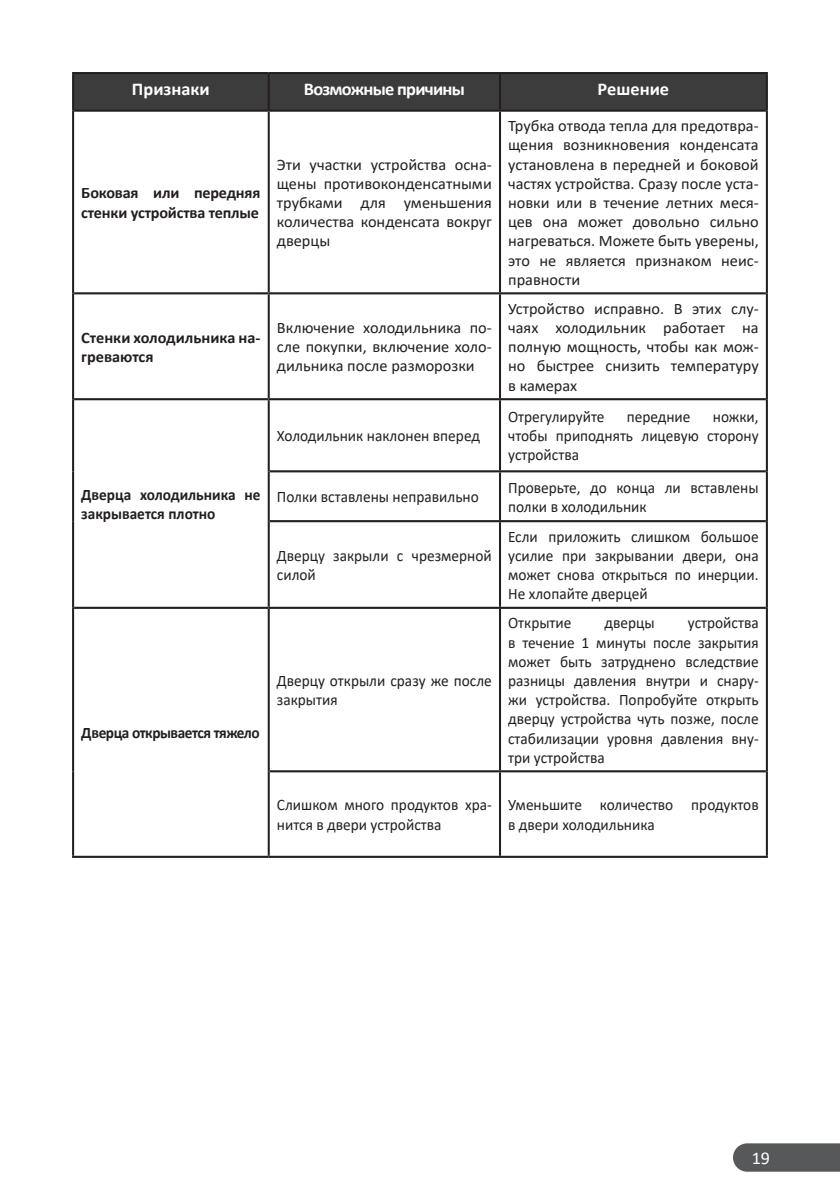
<style>
.page{position:relative;width:840px;height:1191px;background:#fff}
.page>*{position:absolute;margin:0;border:0;box-sizing:border-box;transform-origin:0 0}
.t1{font:700 18px "Calibri";letter-spacing:-.04em;color:#fff}
.t2{font:700 18px "Calibri";color:#fff}
.t3{font:18px "Calibri";color:#fff}
.t4{font:16px/19.2px "Calibri";color:#231f20;scale:.96 1}
.t5{font:16px/19.2px "Calibri";color:#231f20;text-align:justify}
.t6{font:700 16px/19.2px "Calibri";letter-spacing:-.01em;color:#231f20}
.t7{font:700 16px/19.2px "Calibri";letter-spacing:-.01em;color:#231f20;scale:.96 1}
.t8{font:700 16px "Calibri";letter-spacing:-.03em;color:#231f20;scale:.96 1}
</style>
<div class="page">
<div style="left:733px;top:1143px;width:106px;height:28px;background:#57585a"></div>
<div style="left:74px;top:74px;width:691px;height:36px;background:#3c3c3d"></div>
<hr style="left:267px;top:74px;width:2px;height:36px;background:#231f20">
<hr style="left:498px;top:74px;width:2px;height:36px;background:#231f20">
<hr style="left:72px;top:111px;width:2px;height:182px;background:#231f20">
<hr style="left:267px;top:112px;width:2px;height:180px;background:#231f20">
<hr style="left:498px;top:112px;width:2px;height:180px;background:#231f20">
<hr style="left:765px;top:111px;width:2px;height:182px;background:#231f20">
<hr style="left:72px;top:293px;width:2px;height:106px;background:#231f20">
<hr style="left:267px;top:294px;width:2px;height:104px;background:#231f20">
<hr style="left:498px;top:294px;width:2px;height:104px;background:#231f20">
<hr style="left:765px;top:293px;width:2px;height:106px;background:#231f20">
<hr style="left:72px;top:399px;width:2px;height:72px;background:#231f20">
<hr style="left:267px;top:400px;width:2px;height:71px;background:#231f20">
<hr style="left:498px;top:400px;width:2px;height:70px;background:#231f20">
<hr style="left:765px;top:399px;width:2px;height:72px;background:#231f20">
<hr style="left:72px;top:471px;width:2px;height:50px;background:#231f20">
<hr style="left:267px;top:471px;width:2px;height:50px;background:#231f20">
<hr style="left:498px;top:472px;width:2px;height:48px;background:#231f20">
<hr style="left:765px;top:471px;width:2px;height:50px;background:#231f20">
<hr style="left:72px;top:521px;width:2px;height:87px;background:#231f20">
<hr style="left:267px;top:521px;width:2px;height:86px;background:#231f20">
<hr style="left:498px;top:522px;width:2px;height:85px;background:#231f20">
<hr style="left:765px;top:521px;width:2px;height:87px;background:#231f20">
<hr style="left:72px;top:608px;width:2px;height:163px;background:#231f20">
<hr style="left:267px;top:609px;width:2px;height:162px;background:#231f20">
<hr style="left:498px;top:609px;width:2px;height:161px;background:#231f20">
<hr style="left:765px;top:608px;width:2px;height:163px;background:#231f20">
<hr style="left:72px;top:771px;width:2px;height:84px;background:#231f20">
<hr style="left:267px;top:771px;width:2px;height:84px;background:#231f20">
<hr style="left:498px;top:772px;width:2px;height:83px;background:#231f20">
<hr style="left:765px;top:771px;width:2px;height:84px;background:#231f20">
<hr style="left:74px;top:292px;width:194px;height:2px;background:#231f20">
<hr style="left:268px;top:292px;width:231px;height:2px;background:#231f20">
<hr style="left:499px;top:292px;width:266px;height:2px;background:#231f20">
<hr style="left:74px;top:398px;width:194px;height:2px;background:#231f20">
<hr style="left:268px;top:398px;width:231px;height:2px;background:#231f20">
<hr style="left:499px;top:398px;width:266px;height:2px;background:#231f20">
<hr style="left:269px;top:470px;width:230px;height:2px;background:#231f20">
<hr style="left:499px;top:470px;width:266px;height:2px;background:#231f20">
<hr style="left:269px;top:520px;width:230px;height:2px;background:#231f20">
<hr style="left:499px;top:520px;width:266px;height:2px;background:#231f20">
<hr style="left:74px;top:607px;width:194px;height:2px;background:#231f20">
<hr style="left:268px;top:607px;width:231px;height:2px;background:#231f20">
<hr style="left:499px;top:607px;width:266px;height:2px;background:#231f20">
<hr style="left:269px;top:770px;width:230px;height:2px;background:#231f20">
<hr style="left:499px;top:770px;width:266px;height:2px;background:#231f20">
<hr style="left:72px;top:855px;width:196px;height:3px;background:#231f20">
<hr style="left:268px;top:855px;width:231px;height:3px;background:#231f20">
<hr style="left:499px;top:855px;width:268px;height:3px;background:#231f20">
<hr style="left:72px;top:72px;width:196px;height:2px;background:#231f20">
<hr style="left:268px;top:72px;width:231px;height:2px;background:#231f20">
<hr style="left:499px;top:72px;width:268px;height:2px;background:#231f20">
<hr style="left:74px;top:110px;width:194px;height:2px;background:#231f20">
<hr style="left:268px;top:110px;width:231px;height:2px;background:#231f20">
<hr style="left:499px;top:110px;width:266px;height:2px;background:#231f20">
<hr style="left:72px;top:74px;width:2px;height:37px;background:#231f20">
<hr style="left:765px;top:74px;width:2px;height:37px;background:#231f20">
<p class="t2" style="left:132px;top:76px;width:79px">Признаки</p>
<p class="t1" style="left:303px;top:76px;width:162px">Возможные причины</p>
<p class="t2" style="left:597px;top:76px;width:73px">Решение</p>
<p class="t6" style="left:81px;top:183px;width:181px">Боковая или передняя стенки устройства теплые</p>
<p class="t5" style="left:277px;top:154px;width:216px">Эти участки устройства осна&shy;щены противоконденсатными трубками для уменьшения количества конденсата вокруг дверцы</p>
<p class="t6" style="left:81px;top:327px;width:181px">Стенки холодильника на&shy;греваются</p>
<p class="t5" style="left:277px;top:318px;width:216px">Включение холодильника по&shy;сле покупки, включение холо&shy;дильника после разморозки</p>
<p class="t4" style="left:277px;top:426px;width:213px">Холодильник наклонен вперед</p>
<p class="t5" style="left:508px;top:116px;width:252px">Трубка отвода тепла для предотвра&shy;щения возникновения конденсата установлена в передней и боковой частях устройства. Сразу после уста&shy;новки или в течение летних меся&shy;цев она может довольно сильно нагреваться. Можете быть уверены, это не является признаком неис&shy;правности</p>
<p class="t5" style="left:508px;top:298px;width:252px">Устройство исправно. В этих слу&shy;чаях холодильник работает на полную мощность, чтобы как мож&shy;но быстрее снизить температуру в камерах</p>
<p class="t4" style="left:508px;top:407px;width:102px">Отрегулируйте</p>
<p class="t4" style="left:626px;top:407px;width:68px">передние</p>
<p class="t4" style="left:508px;top:407px;width:262px;text-align:justify;text-indent:204px">ножки, чтобы приподнять лицевую сторону устройства</p>
<p class="t7" style="left:81px;top:485px;width:188px">Дверца холодильника не закрывается плотно</p>
<p class="t8" style="left:81px;top:721px;width:187px">Дверца открывается тяжело</p>
<p class="t4" style="left:277px;top:487px;width:212px">Полки вставлены неправильно</p>
<p class="t4" style="left:508px;top:477px;width:262px">Проверьте, до конца ли вставлены полки в холодильник</p>
<p class="t4" style="left:277px;top:545px;width:225px">Дверцу закрыли с чрезмерной силой</p>
<p class="t4" style="left:508px;top:526px;width:262px;text-align:justify">Если приложить слишком большое усилие при закрывании двери, она может снова открыться по инерции.<br>Не хлопайте дверцей</p>
<p class="t4" style="left:277px;top:670px;width:225px">Дверцу открыли сразу же после закрытия</p>
<p class="t4" style="left:508px;top:613px;width:262px;text-align:justify;text-indent:179px">устройства в течение 1 минуты после закрытия может быть затруднено вследствие разницы давления внутри и снару&shy;жи устройства. Попробуйте открыть дверцу устройства чуть позже, после стабилизации уровня давления вну&shy;три устройства</p>
<p class="t4" style="left:508px;top:613px;width:67px">Открытие</p>
<p class="t4" style="left:604px;top:613px;width:54px">дверцы</p>
<p class="t4" style="left:277px;top:795px;width:225px">Слишком много продуктов хра&shy;нится в двери устройства</p>
<p class="t4" style="left:508px;top:795px;width:262px">Уменьшите количество продуктов в двери холодильника</p>
<p class="t3" style="left:751px;top:1145px;width:20px">19</p>
</div>
